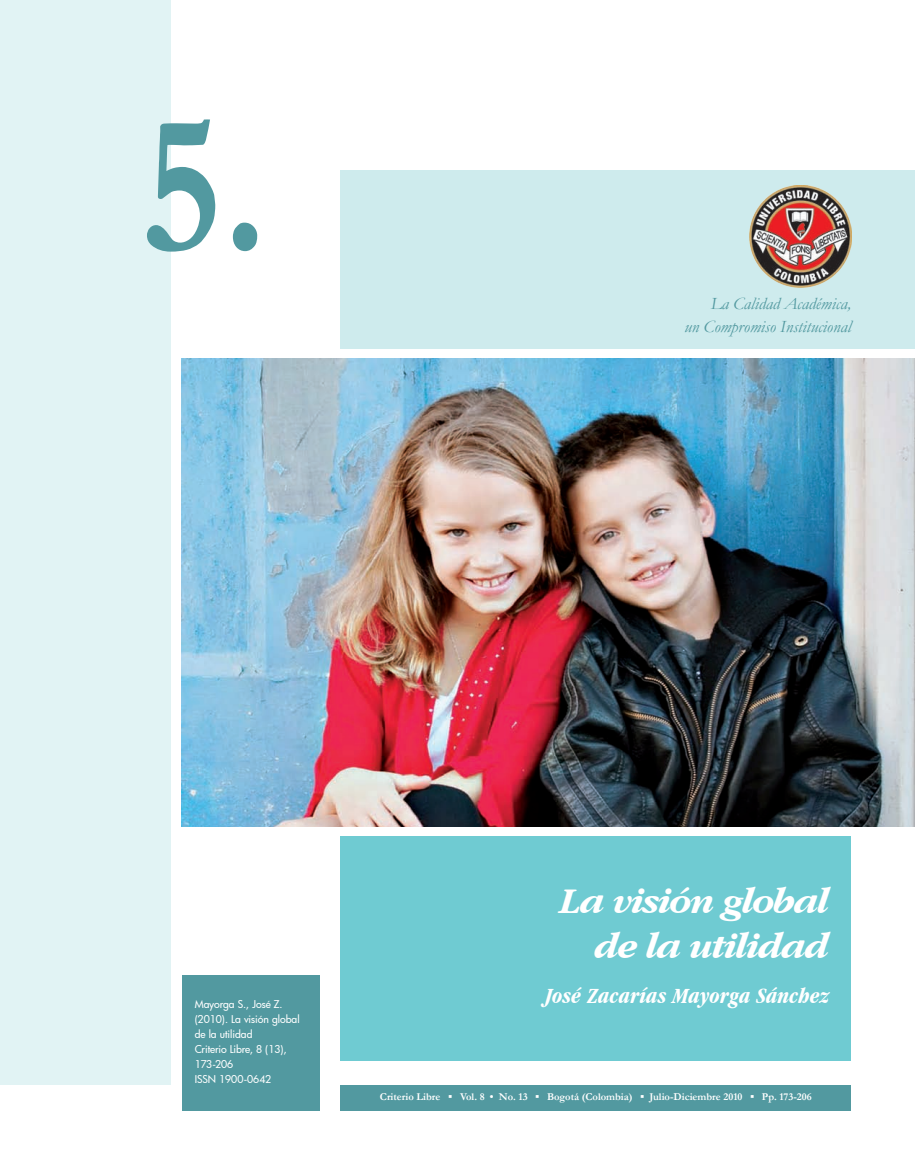
<style>
.page{position:relative;width:915px;height:1170px;background:#fff}
.page>*{position:absolute;margin:0;border:0;box-sizing:border-box;transform-origin:0 0}
.t1{font:700 202.5px "Garamond";color:#5299a0;scale:.85 1}
.t2{font:italic 700 37.5px/45px "Garamond IT Cby BT";letter-spacing:-.04em;color:#fff;text-align:right}
.t3{font:italic 700 condensed 22.5px "Garamond IT Cby BT";color:#fff}
.t4{font:italic 17.25px/22.8px "Garamond";color:#5299a0;text-align:right}
.t5{font:500 10.5px/15px "Futura";letter-spacing:-.005em;color:#fff}
.t6{font:700 10.5px "Garamond";color:#fff}
</style>
<div class="page">
<img style="left:181px;top:358px;width:733px;height:468px">
<div style="left:0;top:0;width:170px;height:1084px;background:#e1f3f4"></div>
<div style="left:340px;top:170px;width:574px;height:178px;background:#ceebed"></div>
<div style="left:340px;top:1084px;width:510px;height:26px;background:#5299a0"></div>
<img style="left:749px;top:186px;width:101px;height:102px">
<div style="left:340px;top:836px;width:510px;height:224px;background:#6fcbd2"></div>
<div style="left:182px;top:975px;width:137px;height:135px;background:#5299a0"></div>
<h1 class="t1" style="left:141px;top:48px;width:149px">5.</h1>
<h3 class="t4" style="left:684px;top:292px;width:168px">La Calidad Académica,<br>un Compromiso Institucional</h3>
<p class="t5" style="left:195px;top:996px;width:107px">Mayorga S., José Z. (2010). La visión global de la utilidad<br>Criterio Libre, 8 (13),<br>173-206<br>ISSN 1900-0642</p>
<h2 class="t2" style="left:560px;top:877px;width:271px">La visión global de la utilidad</h2>
<h3 class="t3" style="left:545px;top:981px;width:285px">José Zacarías Mayorga Sánchez</h3>
<p class="t6" style="left:380px;top:1089px;width:433px">Criterio Libre ▪ Vol. 8 • No. 13 ▪ Bogotá (Colombia) ▪ Julio-Diciembre 2010 ▪ Pp. 173-206</p>
</div>
